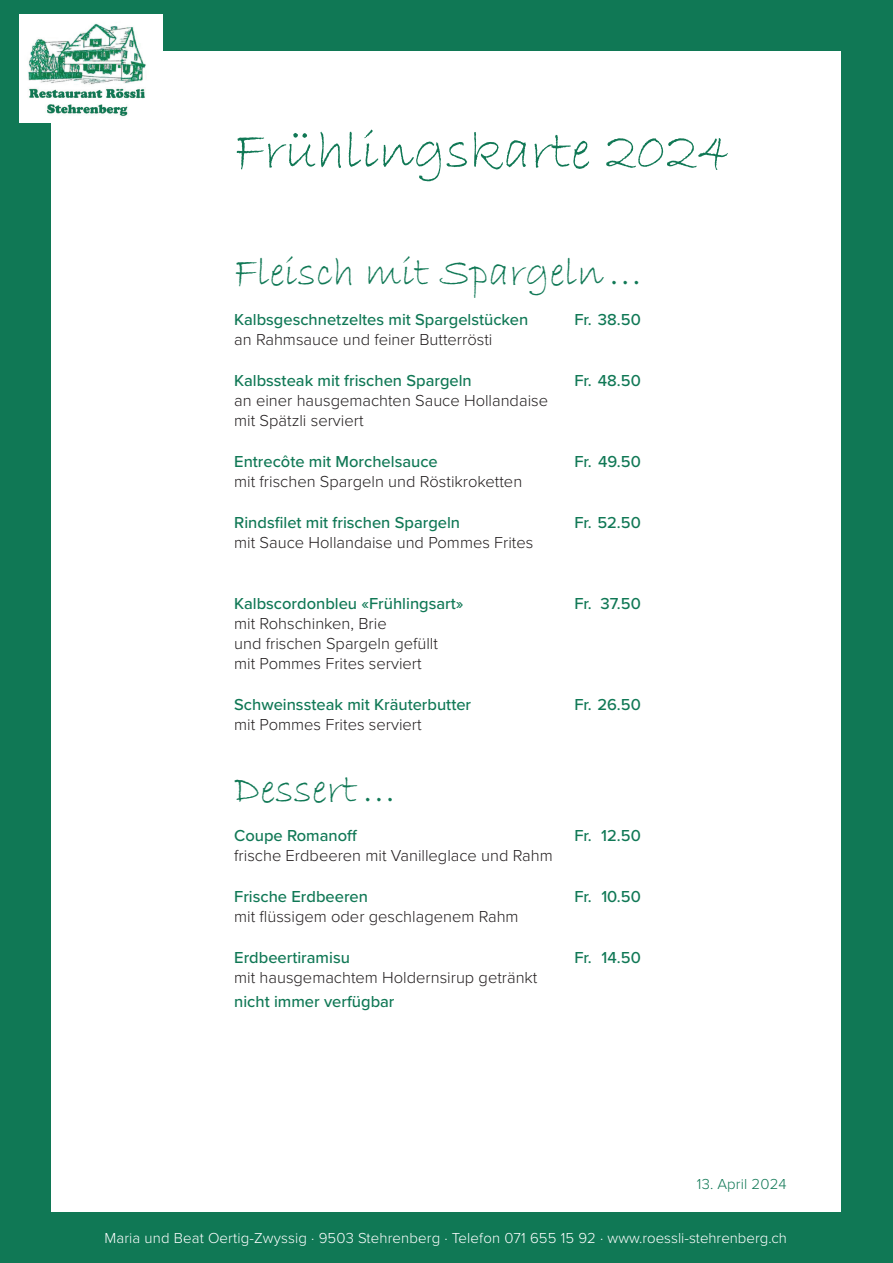
<style>
.page{position:relative;width:893px;height:1263px;background:#fff}
.page>*{position:absolute;margin:0;border:0;box-sizing:border-box;transform-origin:0 0}
.Rubrik_Bradley_Hand_28_auto{font:55.5px "Bradley Hand ITC";color:#107855}
.Rubrik_Bradley_Hand_28_auto-2{font:42px "Bradley Hand ITC";color:#107855}
.legende_schwarz_Proxima_Nova_Light_11_13{font:300 16.5px/20.2px "Proxima Nova";color:#231f20}
.Menu_Titel_Tabulator_Proxima_Nova_Medium{font:500 16.5px "Proxima Nova";color:#107855}
.legende_schwarz_Proxima_Nova_Light_11_13-2{font:500 16.5px "Proxima Nova";color:#107855}
.t1{font:300 15px "Proxima Nova";letter-spacing:.01em;color:#fff}
.t2{font:300 15px "Proxima Nova";letter-spacing:.01em;color:#107855}
</style>
<div class="page">
<div style="left:0;top:0;width:51px;height:1263px;background:#107855"></div>
<div style="left:0;top:1212px;width:893px;height:51px;background:#107855"></div>
<div style="left:841px;top:0;width:52px;height:1263px;background:#107855"></div>
<div style="left:0;top:0;width:893px;height:51px;background:#107855"></div>
<img style="left:19px;top:15px;width:144px;height:107px">
<p class="Rubrik_Bradley_Hand_28_auto" style="left:234px;top:115px;width:500px">Frühlingskarte 2024</p>
<p class="Rubrik_Bradley_Hand_28_auto-2" style="left:234px;top:246px;width:410px">Fleisch mit Spargeln…</p>
<p class="Menu_Titel_Tabulator_Proxima_Nova_Medium" style="left:234px;top:307px;width:296px">Kalbsgeschnetzeltes mit Spargelstücken</p>
<p class="Menu_Titel_Tabulator_Proxima_Nova_Medium" style="left:574px;top:307px;width:68px">Fr. 38.50</p>
<p class="legende_schwarz_Proxima_Nova_Light_11_13" style="left:234px;top:329px;width:260px">an Rahmsauce und feiner Butterrösti</p>
<p class="Menu_Titel_Tabulator_Proxima_Nova_Medium" style="left:234px;top:368px;width:239px">Kalbssteak mit frischen Spargeln</p>
<p class="Menu_Titel_Tabulator_Proxima_Nova_Medium" style="left:574px;top:368px;width:68px">Fr. 48.50</p>
<p class="legende_schwarz_Proxima_Nova_Light_11_13" style="left:234px;top:389px;width:315px">an einer hausgemachten Sauce Hollandaise mit Spätzli serviert</p>
<p class="Menu_Titel_Tabulator_Proxima_Nova_Medium" style="left:234px;top:449px;width:205px">Entrecôte mit Morchelsauce</p>
<p class="Menu_Titel_Tabulator_Proxima_Nova_Medium" style="left:574px;top:449px;width:68px">Fr. 49.50</p>
<p class="legende_schwarz_Proxima_Nova_Light_11_13" style="left:234px;top:470px;width:289px">mit frischen Spargeln und Röstikroketten</p>
<p class="Menu_Titel_Tabulator_Proxima_Nova_Medium" style="left:234px;top:510px;width:227px">Rindsfilet mit frischen Spargeln</p>
<p class="Menu_Titel_Tabulator_Proxima_Nova_Medium" style="left:574px;top:510px;width:68px">Fr. 52.50</p>
<p class="legende_schwarz_Proxima_Nova_Light_11_13" style="left:234px;top:531px;width:301px">mit Sauce Hollandaise und Pommes Frites</p>
<p class="Menu_Titel_Tabulator_Proxima_Nova_Medium" style="left:234px;top:591px;width:231px">Kalbscordonbleu «Frühlingsart»</p>
<p class="Menu_Titel_Tabulator_Proxima_Nova_Medium" style="left:574px;top:591px;width:68px">Fr. 37.50</p>
<p class="legende_schwarz_Proxima_Nova_Light_11_13" style="left:234px;top:612px;width:205px">mit Rohschinken, Brie<br>und frischen Spargeln gefüllt</p>
<p class="legende_schwarz_Proxima_Nova_Light_11_13" style="left:234px;top:653px;width:189px">mit Pommes Frites serviert</p>
<p class="Menu_Titel_Tabulator_Proxima_Nova_Medium" style="left:234px;top:692px;width:238px">Schweinssteak mit Kräuterbutter</p>
<p class="Menu_Titel_Tabulator_Proxima_Nova_Medium" style="left:574px;top:692px;width:68px">Fr. 26.50</p>
<p class="legende_schwarz_Proxima_Nova_Light_11_13" style="left:234px;top:713px;width:189px">mit Pommes Frites serviert</p>
<p class="Rubrik_Bradley_Hand_28_auto-2" style="left:234px;top:762px;width:164px">Dessert…</p>
<p class="Menu_Titel_Tabulator_Proxima_Nova_Medium" style="left:234px;top:823px;width:125px">Coupe Romanoff</p>
<p class="Menu_Titel_Tabulator_Proxima_Nova_Medium" style="left:574px;top:823px;width:68px">Fr. 12.50</p>
<p class="legende_schwarz_Proxima_Nova_Light_11_13" style="left:234px;top:845px;width:320px">frische Erdbeeren mit Vanilleglace und Rahm</p>
<p class="Menu_Titel_Tabulator_Proxima_Nova_Medium" style="left:234px;top:884px;width:135px">Frische Erdbeeren</p>
<p class="Menu_Titel_Tabulator_Proxima_Nova_Medium" style="left:574px;top:884px;width:68px">Fr. 10.50</p>
<p class="legende_schwarz_Proxima_Nova_Light_11_13" style="left:234px;top:906px;width:286px">mit flüssigem oder geschlagenem Rahm</p>
<p class="Menu_Titel_Tabulator_Proxima_Nova_Medium" style="left:234px;top:945px;width:117px">Erdbeertiramisu</p>
<p class="Menu_Titel_Tabulator_Proxima_Nova_Medium" style="left:574px;top:945px;width:68px">Fr. 14.50</p>
<p class="legende_schwarz_Proxima_Nova_Light_11_13" style="left:234px;top:966px;width:305px">mit hausgemachtem Holdernsirup getränkt</p>
<p class="legende_schwarz_Proxima_Nova_Light_11_13-2" style="left:234px;top:990px;width:162px">nicht immer verfügbar</p>
<p class="t2" style="left:697px;top:1172px;width:91px">13. April 2024</p>
<p class="t1" style="left:104px;top:1227px;width:684px">Maria und Beat Oertig-Zwyssig · 9503 Stehrenberg · Telefon 071 655 15 92 · www.roessli-stehrenberg.ch</p>
</div>
